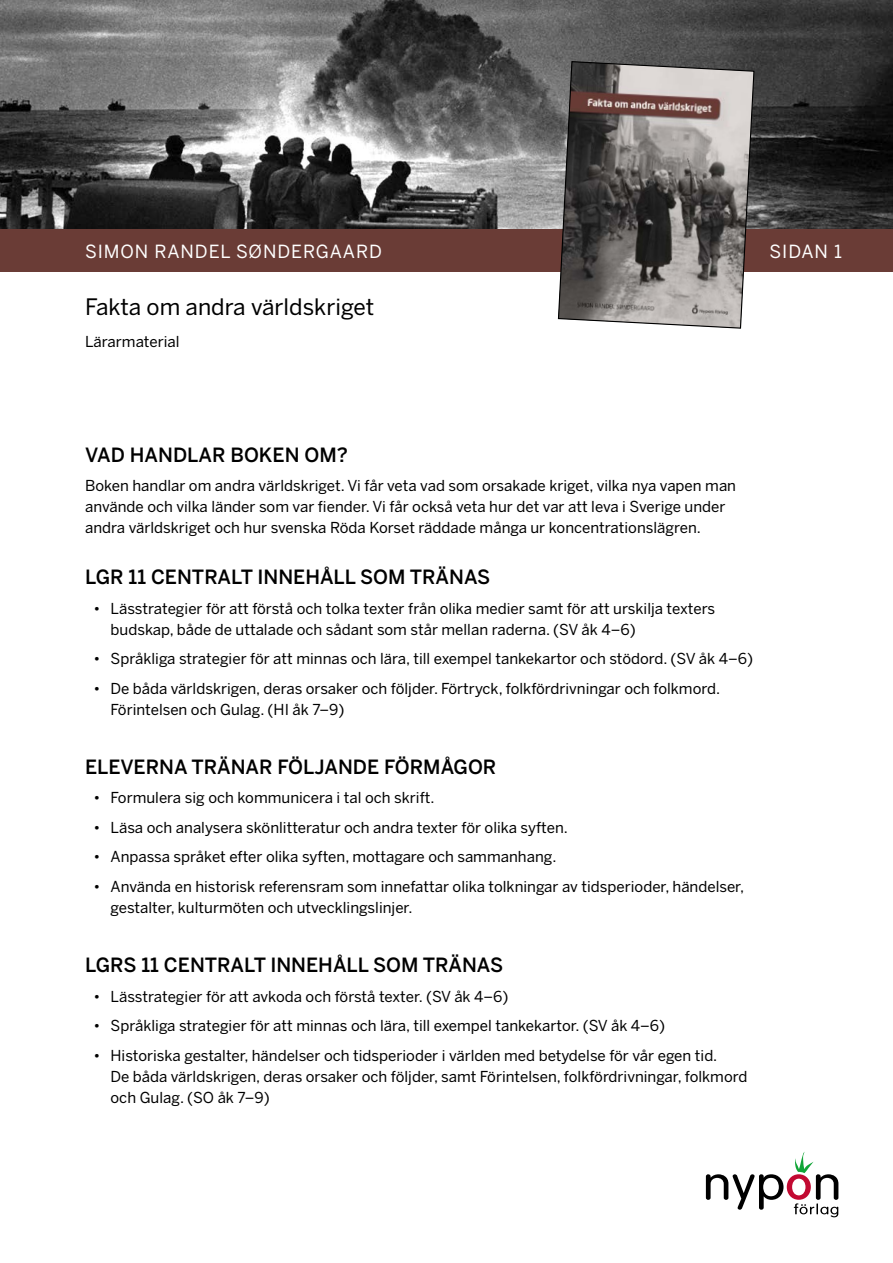
<style>
.page{position:relative;width:893px;height:1263px;background:#fff}
.page>*{position:absolute;margin:0;border:0;box-sizing:border-box;transform-origin:0 0}
.t1{font:22.5px "Benton Sans";color:#000}
.t2{font:500 19.5px "Benton Sans";color:#000}
.t3{font:18px "Benton Sans";letter-spacing:.05em;color:#fff}
.t4{font:15px/21px "Benton Sans";color:#000}
</style>
<div class="page">
<img style="left:0;top:0;width:893px;height:230px">
<svg style="left:706px;top:1152px;width:132px;height:65px"></svg>
<div style="left:0;top:230px;width:893px;height:42px;background:#6a3c36"></div>
<svg style="left:557px;top:60px;width:198px;height:269px;background:#7c7775"></svg>
<p class="t3" style="left:85px;top:241px;width:298px">SIMON RANDEL SØNDERGAARD</p>
<p class="t3" style="left:769px;top:241px;width:74px">SIDAN 1</p>
<h1 class="t1" style="left:85px;top:294px;width:291px">Fakta om andra världskriget</h1>
<p class="t4" style="left:85px;top:331px;width:96px">Lärarmaterial</p>
<h2 class="t2" style="left:85px;top:443px;width:264px">VAD HANDLAR BOKEN OM?</h2>
<p class="t4" style="left:85px;top:475px;width:653px">Boken handlar om andra världskriget. Vi får veta vad som orsakade kriget, vilka nya vapen man använde och vilka länder som var fiender. Vi får också veta hur det var att leva i Sverige under andra världskriget och hur svenska Röda Korset räddade många ur koncentrationslägren.</p>
<h2 class="t2" style="left:85px;top:565px;width:407px">LGR 11 CENTRALT INNEHÅLL SOM TRÄNAS</h2>
<p class="t4" style="left:111px;top:598px;width:606px;text-indent:-17px">• Lässtrategier för att förstå och tolka texter från olika medier samt för att urskilja texters budskap, både de uttalade och sådant som står mellan raderna. (SV åk 4–6)</p>
<p class="t4" style="left:94px;top:648px;width:661px">• Språkliga strategier för att minnas och lära, till exempel tankekartor och stödord. (SV åk 4–6)</p>
<p class="t4" style="left:111px;top:678px;width:611px;text-indent:-17px">• De båda världskrigen, deras orsaker och följder. Förtryck, folkfördrivningar och folkmord.<br>Förintelsen och Gulag. (HI åk 7–9)</p>
<h2 class="t2" style="left:85px;top:755px;width:413px">ELEVERNA TRÄNAR FÖLJANDE FÖRMÅGOR</h2>
<p class="t4" style="left:94px;top:787px;width:343px">• Formulera sig och kommunicera i tal och skrift.</p>
<p class="t4" style="left:94px;top:817px;width:476px">• Läsa och analysera skönlitteratur och andra texter för olika syften.</p>
<p class="t4" style="left:94px;top:846px;width:464px">• Anpassa språket efter olika syften, mottagare och sammanhang.</p>
<p class="t4" style="left:111px;top:876px;width:635px;text-indent:-17px">• Använda en historisk referensram som innefattar olika tolkningar av tidsperioder, händelser, gestalter, kulturmöten och utvecklingslinjer.</p>
<h2 class="t2" style="left:85px;top:953px;width:420px">LGRS 11 CENTRALT INNEHÅLL SOM TRÄNAS</h2>
<p class="t4" style="left:94px;top:986px;width:416px">• Lässtrategier för att avkoda och förstå texter. (SV åk 4–6)</p>
<p class="t4" style="left:94px;top:1015px;width:573px">• Språkliga strategier för att minnas och lära, till exempel tankekartor. (SV åk 4–6)</p>
<p class="t4" style="left:111px;top:1045px;width:638px;text-indent:-17px">• Historiska gestalter, händelser och tidsperioder i världen med betydelse för vår egen tid.<br>De båda världskrigen, deras orsaker och följder, samt Förintelsen, folkfördrivningar, folkmord och Gulag. (SO åk 7–9)</p>
</div>
